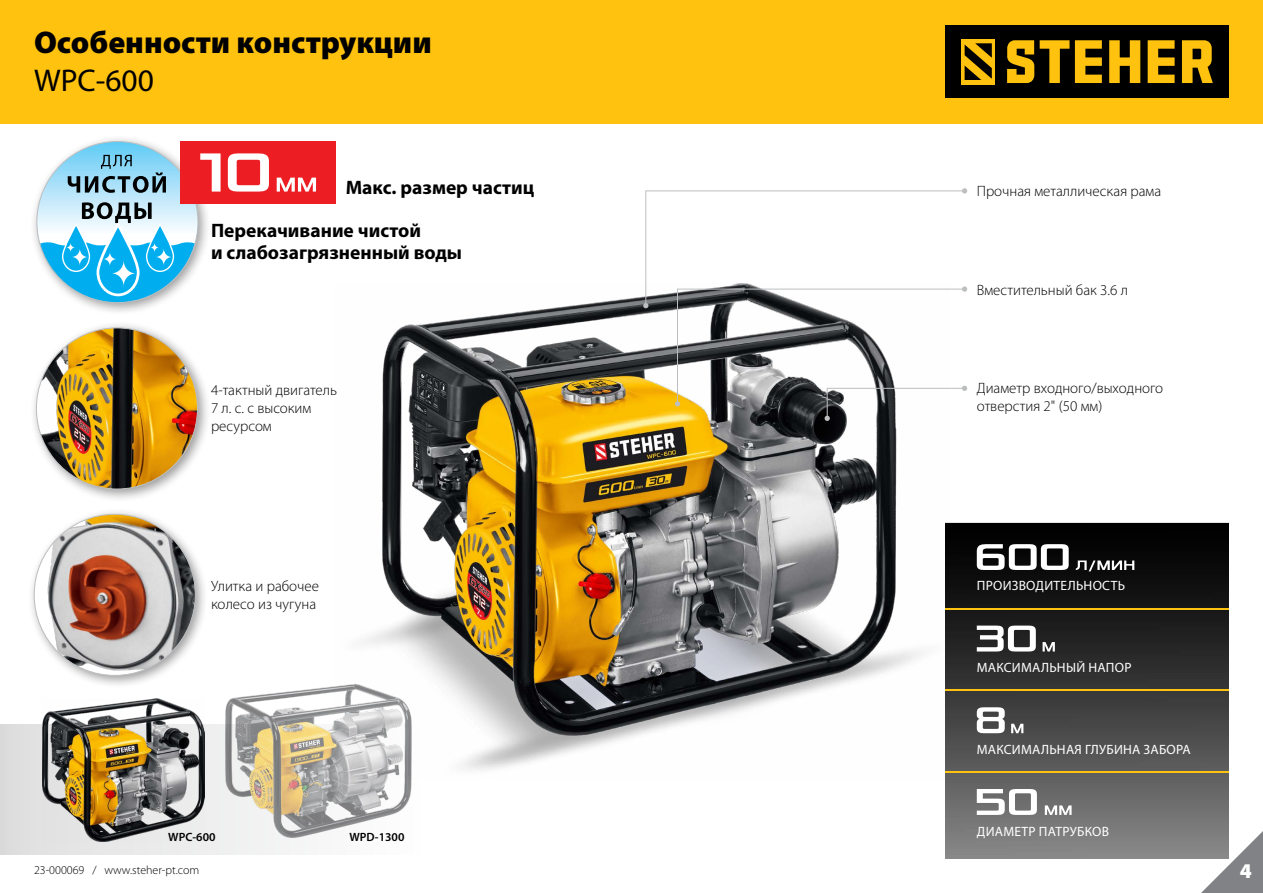
<style>
.page{position:relative;width:1263px;height:893px;background:#fff}
.page>*{position:absolute;margin:0;border:0;box-sizing:border-box;transform-origin:0 0}
.t1{font:900 31.5px "Myriad Pro";color:#000}
.t2{font:31.5px "Myriad Pro";color:#000}
.t3{font:900 21px "Myriad Pro";color:#fff}
.t4{font:700 19.5px/22.5px "Myriad Pro";color:#000}
.t5{font:300 15px/18px "Myriad Pro";color:#000}
.t6{font:13.5px "Myriad Pro";letter-spacing:.02em;color:#fff}
.t7{font:300 12px "Myriad Pro";color:#000}
.t8{font:600 12px "Myriad Pro";color:#000}
</style>
<div class="page">
<img style="left:363px;top:296px;width:559px;height:474px">
<div style="left:0;top:0;width:1263px;height:123px;background:#ffc20e"></div>
<div style="left:945px;top:25px;width:284px;height:73px;background:#000"></div>
<div style="left:961px;top:39px;width:34px;height:45px;background:#ffc20e"></div>
<svg style="left:964px;top:43px;width:28px;height:37px"></svg>
<svg style="left:1007px;top:40px;width:27px;height:43px"></svg>
<svg style="left:1040px;top:40px;width:29px;height:43px"></svg>
<svg style="left:1075px;top:40px;width:27px;height:43px"></svg>
<svg style="left:1109px;top:40px;width:31px;height:43px"></svg>
<svg style="left:1148px;top:40px;width:26px;height:43px"></svg>
<svg style="left:1182px;top:40px;width:31px;height:43px"></svg>
<div style="left:30px;top:134px;width:181px;height:182px;background:#000;opacity:.4"></div>
<svg style="left:37px;top:298px;width:161px;height:5px"></svg>
<div style="left:30px;top:321px;width:181px;height:181px;background:#000;opacity:.4"></div>
<img style="left:36px;top:328px;width:161px;height:161px;border-radius:81px">
<svg style="left:1201px;top:831px;width:62px;height:62px"></svg>
<div style="left:0;top:724px;width:422px;height:131px;background:linear-gradient(to right,#ddddde,#fff)"></div>
<img style="left:43px;top:699px;width:162px;height:142px">
<img style="left:225px;top:681px;width:188px;height:160px">
<img style="left:945px;top:522px;width:284px;height:337px">
<svg style="left:977px;top:544px;width:92px;height:26px"></svg>
<svg style="left:1076px;top:560px;width:58px;height:11px"></svg>
<svg style="left:977px;top:626px;width:59px;height:25px"></svg>
<svg style="left:1042px;top:642px;width:13px;height:9px"></svg>
<svg style="left:977px;top:707px;width:28px;height:26px"></svg>
<svg style="left:1011px;top:724px;width:12px;height:9px"></svg>
<svg style="left:977px;top:789px;width:60px;height:26px"></svg>
<svg style="left:1045px;top:805px;width:26px;height:10px"></svg>
<hr style="left:945px;top:608px;width:284px;height:1px;background:#ffc20e">
<hr style="left:945px;top:690px;width:284px;height:1px;background:#ffc20e">
<hr style="left:945px;top:771px;width:284px;height:2px;background:#ffc20e">
<div style="left:180px;top:141px;width:156px;height:63px;background:#ed1d24"></div>
<svg style="left:37px;top:142px;width:184px;height:156px"></svg>
<svg style="left:228px;top:153px;width:41px;height:39px"></svg>
<svg style="left:277px;top:178px;width:39px;height:14px"></svg>
<svg style="left:643px;top:188px;width:324px;height:233px"></svg>
<div style="left:27px;top:507px;width:182px;height:182px;background:#000;opacity:.4"></div>
<img style="left:34px;top:514px;width:161px;height:161px;border-radius:81px">
<h1 class="t1" style="left:34px;top:22px;width:399px">Особенности конструкции</h1>
<h1 class="t2" style="left:34px;top:61px;width:121px">WPC-600</h1>
<h3 class="t4" style="left:346px;top:175px;width:190px">Макс. размер частиц</h3>
<h3 class="t4" style="left:211px;top:218px;width:253px">Перекачивание чистой<br>и слабозагрязненный воды</h3>
<p class="t5" style="left:211px;top:381px;width:128px">4-тактный двигатель<br>7 л. с. с высоким ресурсом</p>
<p class="t5" style="left:211px;top:577px;width:109px">Улитка и рабочее колесо из чугуна</p>
<p class="t8" style="left:168px;top:829px;width:49px">WPC-600</p>
<p class="t8" style="left:349px;top:829px;width:56px">WPD-1300</p>
<p class="t5" style="left:977px;top:182px;width:186px">Прочная металлическая рама</p>
<p class="t5" style="left:977px;top:280px;width:153px">Вместительный бак 3.6 л</p>
<p class="t5" style="left:977px;top:379px;width:188px">Диаметр входного/выходного отверстия 2" (50 мм)</p>
<p class="t6" style="left:977px;top:577px;width:150px">ПРОИЗВОДИТЕЛЬНОСТЬ</p>
<p class="t6" style="left:977px;top:659px;width:156px">МАКСИМАЛЬНЫЙ НАПОР</p>
<p class="t6" style="left:977px;top:741px;width:215px">МАКСИМАЛЬНАЯ ГЛУБИНА ЗАБОРА</p>
<p class="t6" style="left:977px;top:823px;width:134px">ДИАМЕТР ПАТРУБКОВ</p>
<p class="t7" style="left:34px;top:862px;width:167px">23-000069 / www.steher-pt.com</p>
<h2 class="t3" style="left:1240px;top:856px;width:14px">4</h2>
</div>
